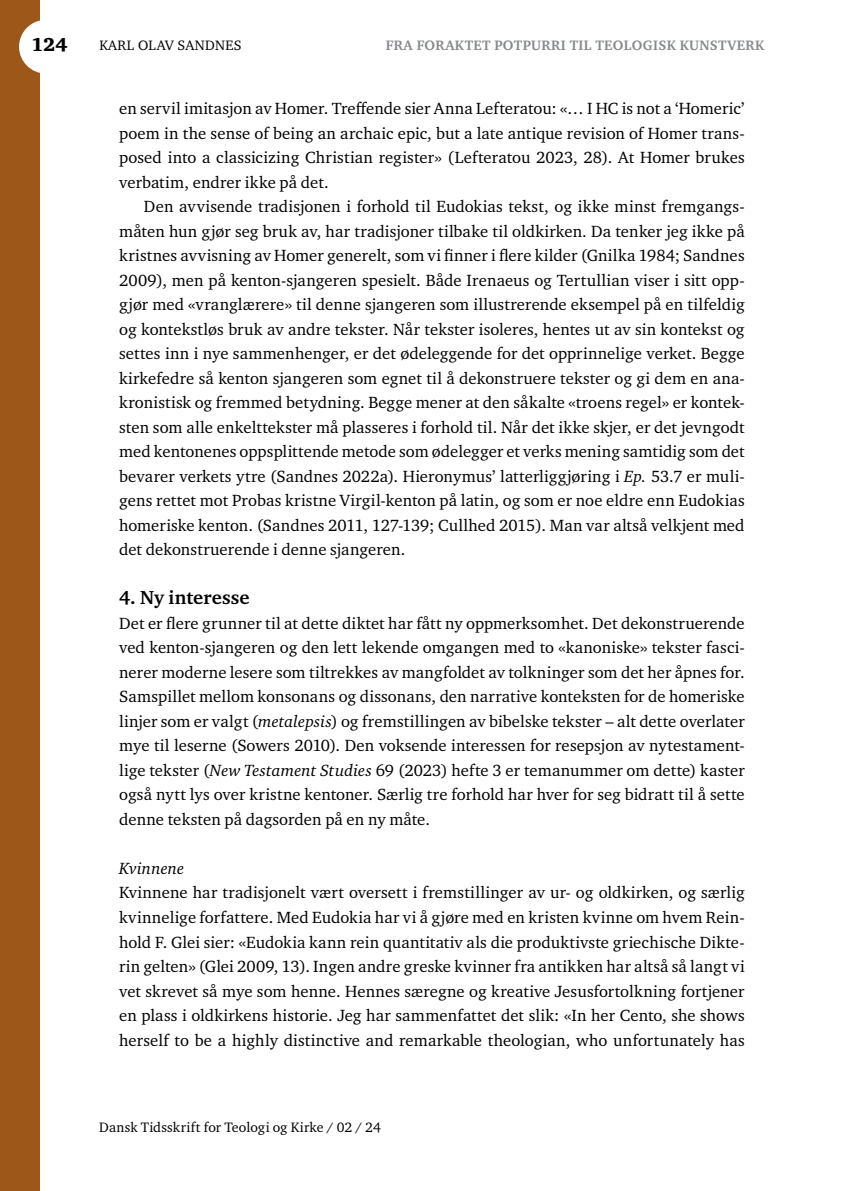
<style>
.page{position:relative;width:844px;height:1191px;background:#fff}
.page>*{position:absolute;margin:0;border:0;box-sizing:border-box;transform-origin:0 0}
.t1{font:700 19.25px "Charter ITC Std";letter-spacing:.01em;color:#000}
.t2{font:900 19.25px "Charter ITC Std";color:#000}
.t3{font:16.62px/24.5px "Charter ITC Std";letter-spacing:.005em;color:#000;text-align:justify}
.t4{font:italic 16.62px "Charter ITC Std";letter-spacing:.005em;color:#000}
.t5{font:14px "Charter ITC Std";letter-spacing:.015em;color:#000}
.t6{font:700 14px "Charter ITC Std";letter-spacing:.025em;color:#86888a}
.s1{font-style:italic}
</style>
<div class="page">
<div style="left:0;top:0;width:40px;height:1191px;background:#9d5719"></div>
<div style="left:19px;top:20px;width:54px;height:54px;background:#fff;border-radius:50%"></div>
<p class="t2" style="left:31px;top:33px;width:38px">124</p>
<p class="t5" style="left:99px;top:37px;width:144px">KARL OLAV SANDNES</p>
<p class="t6" style="left:386px;top:37px;width:380px">FRA FORAKTET POTPURRI TIL TEOLOGISK KUNSTVERK</p>
<p class="t3" style="left:119px;top:96px;width:627px">en servil imitasjon av Homer. Treffende sier Anna Lefteratou: «… I HC is not a ‘Homeric’ poem in the sense of being an archaic epic, but a late antique revision of Homer trans&shy;posed into a classicizing Christian register» (Lefteratou 2023, 28). At Homer brukes verbatim, endrer ikke på det.</p>
<p class="t3" style="left:119px;top:194px;width:627px;text-indent:25px">Den avvisende tradisjonen i forhold til Eudokias tekst, og ikke minst fremgangs&shy;måten hun gjør seg bruk av, har tradisjoner tilbake til oldkirken. Da tenker jeg ikke på kristnes avvisning av Homer generelt, som vi finner i flere kilder (Gnilka 1984; Sandnes 2009), men på kenton-sjangeren spesielt. Både Irenaeus og Tertullian viser i sitt opp&shy;gjør med «vranglærere» til denne sjangeren som illustrerende eksempel på en tilfeldig og kontekstløs bruk av andre tekster. Når tekster isoleres, hentes ut av sin kontekst og settes inn i nye sammenhenger, er det ødeleggende for det opprinnelige verket. Begge kirkefedre så kenton sjangeren som egnet til å dekonstruere tekster og gi dem en ana&shy;kronistisk og fremmed betydning. Begge mener at den såkalte «troens regel» er kontek&shy;sten som alle enkelttekster må plasseres i forhold til. Når det ikke skjer, er det jevngodt med kentonenes oppsplittende metode som ødelegger et verks mening samtidig som det bevarer verkets ytre (Sandnes 2022a). Hieronymus’ latterliggjøring i <span class="s1">Ep.</span> 53.7 er muli&shy;gens rettet mot Probas kristne Virgil-kenton på latin, og som er noe eldre enn Eudokias homeriske kenton. (Sandnes 2011, 127-139; Cullhed 2015). Man var altså velkjent med det dekonstruerende i denne sjangeren.</p>
<p class="t1" style="left:119px;top:586px;width:132px">4. Ny interesse</p>
<p class="t3" style="left:119px;top:610px;width:627px">Det er flere grunner til at dette diktet har fått ny oppmerksomhet. Det dekonstruerende ved kenton-sjangeren og den lett lekende omgangen med to «kanoniske» tekster fasci&shy;nerer moderne lesere som tiltrekkes av mangfoldet av tolkninger som det her åpnes for.<br>Samspillet mellom konsonans og dissonans, den narrative konteksten for de homeriske linjer som er valgt (<span class="s1">metalepsis</span>) og fremstillingen av bibelske tekster – alt dette overlater mye til leserne (Sowers 2010). Den voksende interessen for resepsjon av nytestament&shy;lige tekster (<span class="s1">New Testament Studies</span> 69 (2023) hefte 3 er temanummer om dette) kaster også nytt lys over kristne kentoner. Særlig tre forhold har hver for seg bidratt til å sette denne teksten på dagsorden på en ny måte.</p>
<p class="t4" style="left:119px;top:858px;width:67px">Kvinnene</p>
<p class="t3" style="left:119px;top:880px;width:627px">Kvinnene har tradisjonelt vært oversett i fremstillinger av ur- og oldkirken, og særlig kvinnelige forfattere. Med Eudokia har vi å gjøre med en kristen kvinne om hvem Rein&shy;hold F. Glei sier: «Eudokia kann rein quantitativ als die produktivste griechische Dikte&shy;rin gelten» (Glei 2009, 13). Ingen andre greske kvinner fra antikken har altså så langt vi vet skrevet så mye som henne. Hennes særegne og kreative Jesusfortolkning fortjener en plass i oldkirkens historie. Jeg har sammenfattet det slik: «In her Cento, she shows herself to be a highly distinctive and remarkable theologian, who unfortunately has</p>
<p class="t5" style="left:99px;top:1118px;width:283px">Dansk Tidsskrift for Teologi og Kirke / 02 / 24</p>
</div>
